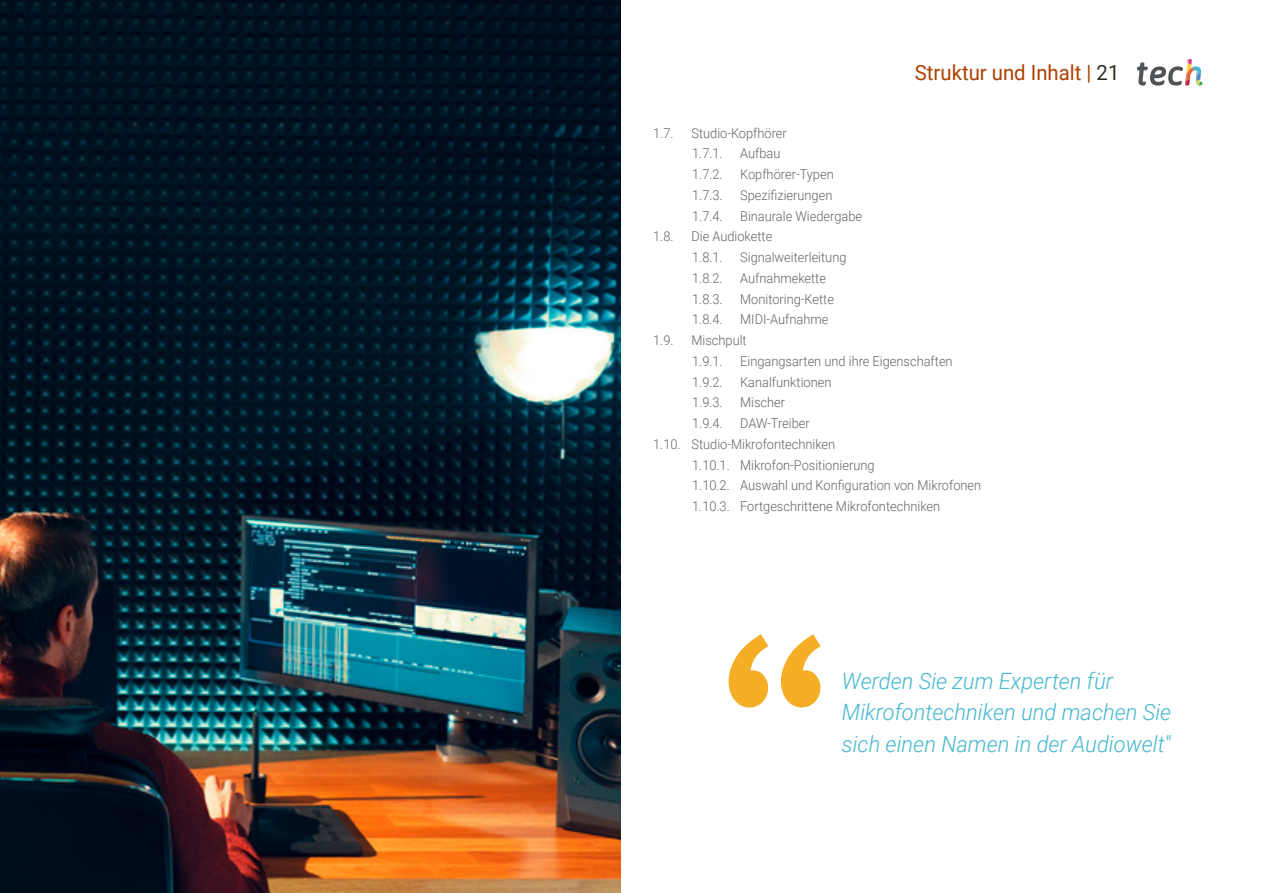
<style>
.page{position:relative;width:1263px;height:893px;background:#fff}
.page>*{position:absolute;margin:0;border:0;box-sizing:border-box;transform-origin:0 0}
.t1{font:italic 300 22.5px/31.5px "Roboto";color:#43b7cf}
.t2{font:21px "Roboto";color:#ae4000}
.t3{font:300 13.5px/20.7px "Roboto";color:#61646a;scale:.95 1}
.s1{color:#312e20}
</style>
<div class="page">
<img style="left:0;top:0;width:621px;height:893px">
<svg style="left:729px;top:634px;width:92px;height:73px"></svg>
<svg style="left:1137px;top:59px;width:65px;height:27px"></svg>
<p class="t3" style="left:653px;top:122px;width:23px">1.7.</p>
<p class="t3" style="left:691px;top:122px;width:102px">Studio-Kopfhörer<br>1.7.1.</p>
<p class="t3" style="left:740px;top:143px;width:44px">Aufbau</p>
<p class="t3" style="left:692px;top:164px;width:34px">1.7.2.</p>
<p class="t3" style="left:740px;top:164px;width:100px">Kopfhörer-Typen</p>
<p class="t3" style="left:692px;top:184px;width:34px">1.7.3.</p>
<p class="t3" style="left:740px;top:184px;width:99px">Spezifizierungen</p>
<p class="t3" style="left:692px;top:205px;width:34px">1.7.4.</p>
<p class="t3" style="left:740px;top:205px;width:130px">Binaurale Wiedergabe</p>
<p class="t3" style="left:653px;top:226px;width:23px">1.8.</p>
<p class="t3" style="left:691px;top:226px;width:87px">Die Audiokette<br>1.8.1.</p>
<p class="t3" style="left:740px;top:247px;width:113px">Signalweiterleitung</p>
<p class="t3" style="left:692px;top:267px;width:34px">1.8.2.</p>
<p class="t3" style="left:740px;top:267px;width:92px">Aufnahmekette</p>
<p class="t3" style="left:692px;top:288px;width:34px">1.8.3.</p>
<p class="t3" style="left:740px;top:288px;width:100px">Monitoring-Kette</p>
<p class="t3" style="left:692px;top:309px;width:34px">1.8.4.</p>
<p class="t3" style="left:740px;top:309px;width:94px">MIDI-Aufnahme</p>
<h2 class="t2" style="left:915px;top:57px;width:206px">Struktur und Inhalt | <span class="s1">21</span></h2>
<p class="t3" style="left:653px;top:330px;width:23px">1.9.</p>
<p class="t3" style="left:691px;top:330px;width:60px">Mischpult<br>1.9.1.</p>
<p class="t3" style="left:740px;top:350px;width:225px">Eingangsarten und ihre Eigenschaften</p>
<p class="t3" style="left:692px;top:371px;width:34px">1.9.2.</p>
<p class="t3" style="left:740px;top:371px;width:98px">Kanalfunktionen</p>
<p class="t3" style="left:692px;top:392px;width:34px">1.9.3.</p>
<p class="t3" style="left:740px;top:392px;width:49px">Mischer</p>
<p class="t3" style="left:692px;top:413px;width:34px">1.9.4.</p>
<p class="t3" style="left:740px;top:413px;width:75px">DAW-Treiber</p>
<p class="t3" style="left:653px;top:433px;width:193px">1.10. Studio-Mikrofontechniken</p>
<p class="t3" style="left:692px;top:454px;width:193px">1.10.1. Mikrofon-Positionierung</p>
<p class="t3" style="left:692px;top:475px;width:306px">1.10.2. Auswahl und Konfiguration von Mikrofonen</p>
<p class="t3" style="left:692px;top:496px;width:263px">1.10.3. Fortgeschrittene Mikrofontechniken</p>
<h1 class="t1" style="left:842px;top:664px;width:331px">Werden Sie zum Experten für<br>Mikrofontechniken und machen Sie sich einen Namen in der Audiowelt"</h1>
</div>
